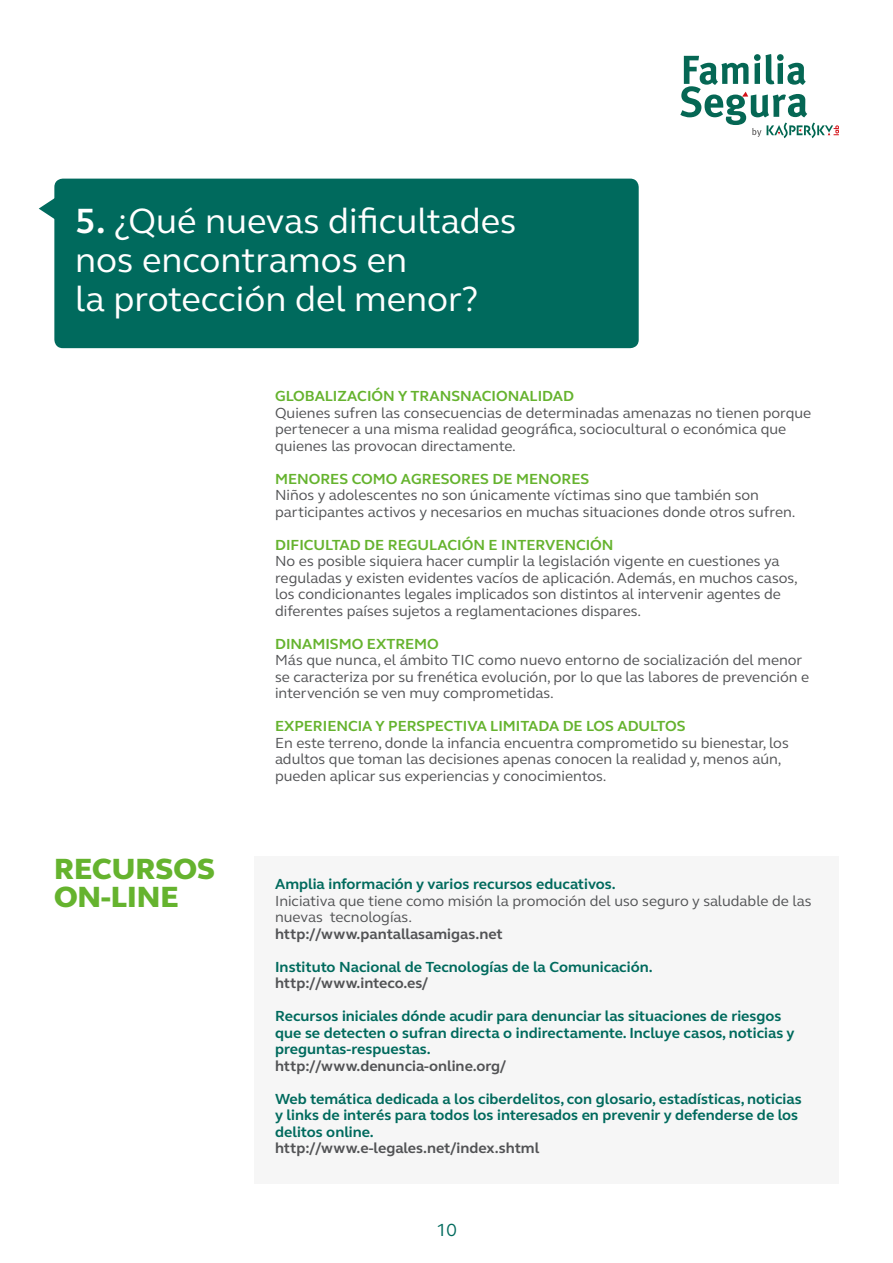
<style>
.page{position:relative;width:893px;height:1263px;background:#fff}
.page>*{position:absolute;margin:0;border:0;box-sizing:border-box;transform-origin:0 0}
.t1{font:36px/39px "FS Elliot Pro";color:#fff}
.t2{font:800 30px/28.5px "FS Elliot Pro";color:#65b32e}
.t3{font:18px "FS Elliot Pro";color:#006a5d}
.t4{font:15px/16.5px "FS Elliot Pro";color:#525355}
.t5{font:700 15px/16.5px "FS Elliot Pro";color:#006a5d}
.t6{font:700 15px "FS Elliot Pro";color:#65b32e}
.t7{font:700 15px "FS Elliot Pro";color:#525355}
.s1{font-weight:700}
</style>
<div class="page">
<svg style="left:680px;top:54px;width:159px;height:84px"></svg>
<div style="left:255px;top:856px;width:584px;height:328px;background:#f6f6f6"></div>
<div style="left:54px;top:179px;width:585px;height:169px;background:#006a5d;border-radius:9px"></div>
<svg style="left:39px;top:197px;width:16px;height:23px"></svg>
<h1 class="t1" style="left:75px;top:201px;width:442px"><span class="s1">5.</span> ¿Qué nuevas dificultades nos encontramos en<br>la protección del menor?</h1>
<h2 class="t2" style="left:54px;top:854px;width:163px">RECURSOS<br>ON-LINE</h2>
<p class="t6" style="left:275px;top:386px;width:300px">Globalización y transnacionali dad</p>
<p class="t4" style="left:275px;top:404px;width:538px">Quienes sufren las consecuencias de determinadas amenazas no tienen porque pertenecer a una misma realidad geográfica, sociocultural o económica que quienes las provocan directamente.</p>
<p class="t6" style="left:275px;top:469px;width:316px">Menores como agresores de menores</p>
<p class="t4" style="left:275px;top:487px;width:522px">Niños y adolescentes no son únicamente víctimas sino que también son participantes activos y necesarios en muchas situaciones donde otros sufren.</p>
<p class="t6" style="left:275px;top:535px;width:340px">Di ficultad de regulación e i ntervención</p>
<p class="t4" style="left:275px;top:553px;width:524px">No es posible siquiera hacer cumplir la legislación vigente en cuestiones ya reguladas y existen evidentes vacíos de aplicación. Además, en muchos casos, los condicionantes legales implicados son distintos al intervenir agentes de diferentes países sujetos a reglamentaciones dispares.</p>
<p class="t6" style="left:275px;top:634px;width:165px">Di namismo extremo</p>
<p class="t4" style="left:275px;top:652px;width:536px">Más que nunca, el ámbito TIC como nuevo entorno de socialización del menor se caracteriza por su frenética evolución, por lo que las labores de prevención e intervención se ven muy comprometidas.</p>
<p class="t6" style="left:275px;top:716px;width:412px">Experie ncia y perspectiva limitada de los adultos</p>
<p class="t4" style="left:275px;top:734px;width:515px">En este terreno, donde la infancia encuentra comprometido su bienestar, los adultos que toman las decisiones apenas conocen la realidad y, menos aún, pueden aplicar sus experiencias y conocimientos.</p>
<p class="t5" style="left:275px;top:876px;width:342px">Amplia información y varios recursos educativos.</p>
<p class="t4" style="left:275px;top:892px;width:538px">Iniciativa que tiene como misión la promoción del uso seguro y saludable de las nuevas tecnologías.</p>
<p class="t7" style="left:275px;top:924px;width:229px">http://www.pantallasamigas.net</p>
<p class="t5" style="left:275px;top:958px;width:379px">Instituto N acional de Tecnologías de la Comunicación.</p>
<p class="t7" style="left:275px;top:973px;width:154px">http://www.inteco.es/</p>
<p class="t5" style="left:275px;top:1008px;width:521px">Recursos iniciales dónde acudir para denunciar las situaciones de riesgos que se detecten o sufran directa o indirectamente. Incluye casos, noticias y preguntas-respuestas.</p>
<p class="t7" style="left:275px;top:1056px;width:232px">http://www.denuncia-online.org/</p>
<p class="t5" style="left:275px;top:1090px;width:528px">Web temática dedicada a los ciberdelitos, con glosario, estadísticas, noticias y links de interés para todos los interesados en prevenir y defenderse de los delitos online.</p>
<p class="t7" style="left:275px;top:1138px;width:266px">http://www.e-legales.net/index.shtml</p>
<p class="t3" style="left:436px;top:1218px;width:22px">10</p>
</div>
